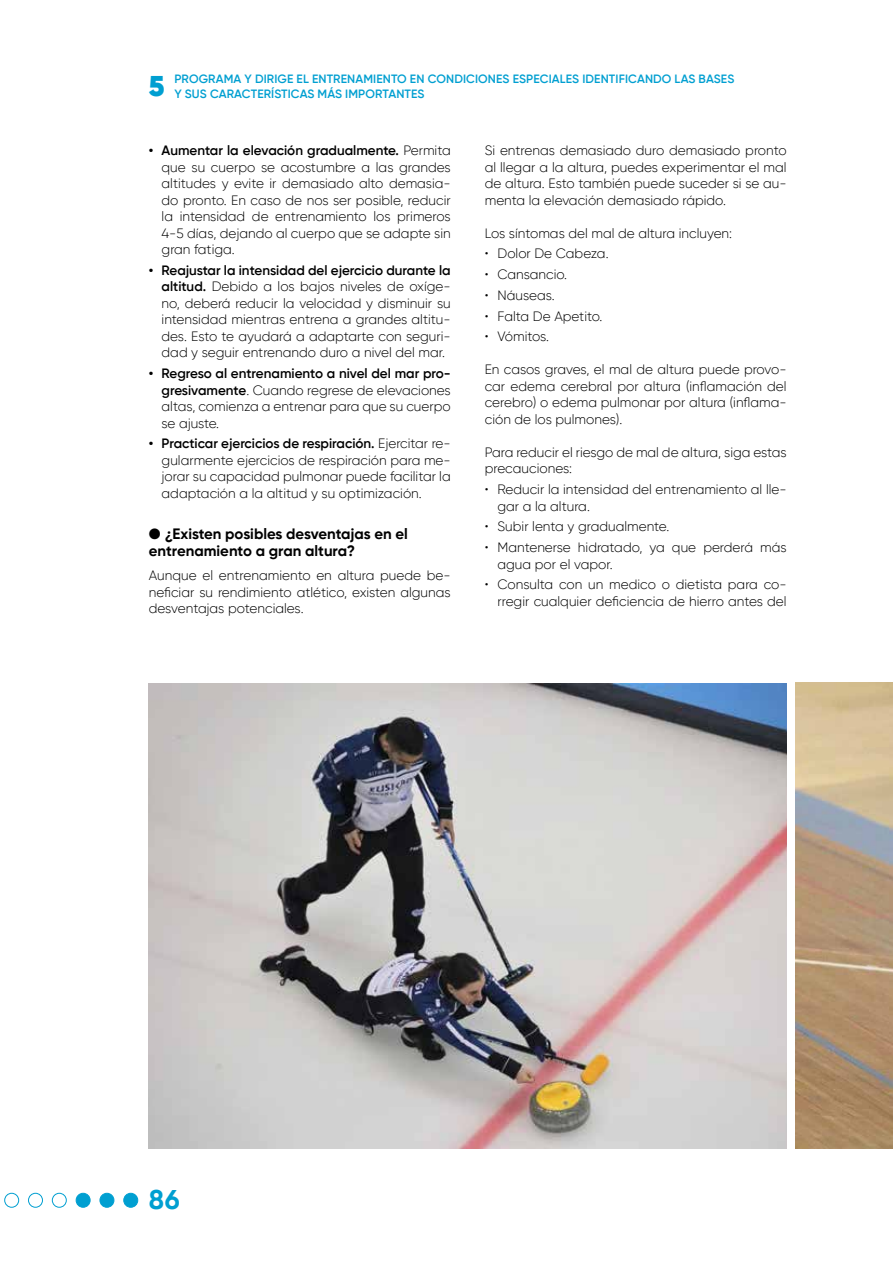
<style>
.page{position:relative;width:893px;height:1263px;background:#fff}
.page>*{position:absolute;margin:0;border:0;box-sizing:border-box;transform-origin:0 0}
.t1{font:900 28.5px "Gilroy";color:#009fd1}
.t2{font:700 27px "Gilroy";color:#009fd1}
.t3{font:700 15px/16.5px "Gilroy";color:#000}
.t4{font:300 13.5px/16.5px "Gilroy";color:#000;text-align:justify}
.t5{font:600 12px "Gilroy";letter-spacing:.01em;color:#009fd1}
.s1{font-weight:600}
</style>
<div class="page">
<div style="left:4px;top:1193px;width:15px;height:15px;border:1px solid #009fd1;border-radius:50%"></div>
<div style="left:28px;top:1193px;width:15px;height:15px;border:1px solid #009fd1;border-radius:50%"></div>
<div style="left:52px;top:1193px;width:15px;height:15px;border:1px solid #009fd1;border-radius:50%"></div>
<div style="left:76px;top:1193px;width:14px;height:14px;background:#009fd1;border-radius:50%"></div>
<div style="left:76px;top:1193px;width:15px;height:15px;border:1px solid #009fd1;border-radius:50%"></div>
<div style="left:100px;top:1193px;width:14px;height:14px;background:#009fd1;border-radius:50%"></div>
<div style="left:99px;top:1193px;width:15px;height:15px;border:1px solid #009fd1;border-radius:50%"></div>
<div style="left:124px;top:1193px;width:14px;height:14px;background:#009fd1;border-radius:50%"></div>
<div style="left:123px;top:1193px;width:15px;height:15px;border:1px solid #009fd1;border-radius:50%"></div>
<img style="left:149px;top:683px;width:638px;height:465px">
<img style="left:795px;top:682px;width:98px;height:466px">
<p class="t5" style="left:174px;top:71px;width:561px">PROGRAMA Y DIRIGE EL ENTRENAMIENTO EN CONDICIONES ESPECIALES IDENTIFICANDO LAS BASES</p>
<h1 class="t1" style="left:149px;top:68px;width:17px">5</h1>
<p class="t5" style="left:174px;top:86px;width:252px">Y SUS CARACTERÍSTICAS MÁS IMPORTANTES</p>
<p class="t4" style="left:162px;top:142px;width:291px;text-indent:-13px"><span class="s1">• Aumentar la elevación gradualmente.</span> Permita que su cuerpo se acostumbre a las grandes altitudes y evite ir demasiado alto demasia&shy;do pronto. En caso de nos ser posible, reducir la intensidad de entrenamiento los primeros 4-5 días, dejando al cuerpo que se adapte sin gran fatiga.</p>
<p class="t4" style="left:162px;top:262px;width:291px;text-indent:-13px"><span class="s1">• Reajustar la intensidad del ejercicio durante la altitud.</span> Debido a los bajos niveles de oxíge&shy;no, deberá reducir la velocidad y disminuir su intensidad mientras entrena a grandes altitu&shy;des. Esto te ayudará a adaptarte con seguri&shy;dad y seguir entrenando duro a nivel del mar.</p>
<p class="t4" style="left:162px;top:365px;width:291px;text-indent:-13px"><span class="s1">• Regreso al entrenamiento a nivel del mar pro&shy;gresivamente</span>. Cuando regrese de elevaciones altas, comienza a entrenar para que su cuerpo se ajuste.</p>
<p class="t4" style="left:162px;top:435px;width:291px;text-indent:-13px"><span class="s1">• Practicar ejercicios de respiración.</span> Ejercitar re&shy;gularmente ejercicios de respiración para me&shy;jorar su capacidad pulmonar puede facilitar la adaptación a la altitud y su optimización.</p>
<p class="t3" style="left:149px;top:525px;width:261px">● ¿Existen posibles desventajas en el entrenamiento a gran altura?</p>
<p class="t4" style="left:149px;top:567px;width:303px">Aunque el entrenamiento en altura puede be&shy;neficiar su rendimiento atlético, existen algunas desventajas potenciales.</p>
<p class="t4" style="left:485px;top:142px;width:303px">Si entrenas demasiado duro demasiado pronto al llegar a la altura, puedes experimentar el mal de altura. Esto también puede suceder si se au&shy;menta la elevación demasiado rápido.</p>
<p class="t4" style="left:485px;top:224px;width:249px">Los síntomas del mal de altura incluyen:</p>
<p class="t4" style="left:485px;top:245px;width:125px">• Dolor De Cabeza.</p>
<p class="t4" style="left:485px;top:266px;width:84px">• Cansancio.</p>
<p class="t4" style="left:485px;top:287px;width:71px">• Náuseas.</p>
<p class="t4" style="left:485px;top:307px;width:119px">• Falta De Apetito.</p>
<p class="t4" style="left:485px;top:328px;width:66px">• Vómitos.</p>
<p class="t4" style="left:485px;top:361px;width:303px">En casos graves, el mal de altura puede provo&shy;car edema cerebral por altura (inflamación del cerebro) o edema pulmonar por altura (inflama&shy;ción de los pulmones).</p>
<p class="t4" style="left:485px;top:444px;width:303px">Para reducir el riesgo de mal de altura, siga estas precauciones:</p>
<p class="t4" style="left:497px;top:481px;width:291px;text-indent:-13px">• Reducir la intensidad del entrenamiento al lle&shy;gar a la altura.</p>
<p class="t4" style="left:485px;top:518px;width:186px">• Subir lenta y gradualmente.</p>
<p class="t4" style="left:497px;top:539px;width:291px;text-indent:-13px">• Mantenerse hidratado, ya que perderá más agua por el vapor.</p>
<p class="t4" style="left:485px;top:576px;width:303px;text-align:right">• Consulta con un medico o dietista para co&shy;rregir cualquier deficiencia de hierro antes del</p>
<h2 class="t2" style="left:149px;top:1183px;width:32px">86</h2>
</div>
